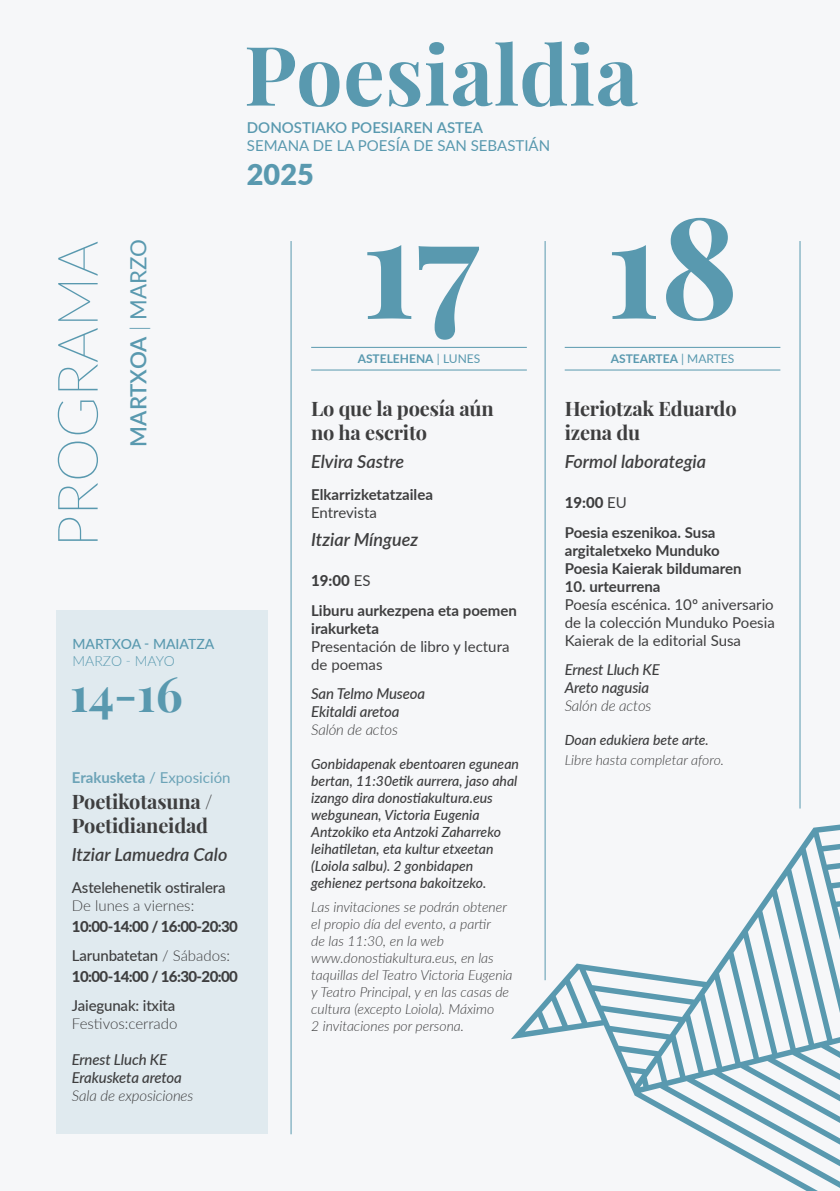
<style>
.page{position:relative;width:840px;height:1191px;background:#fff}
.page>*{position:absolute;margin:0;border:0;box-sizing:border-box;transform-origin:0 0}
.t1{font:700 140px "Playfair Display";color:#5999af}
.t2{font:100 56px "Lato";color:#5999af}
.t3{font:700 48.4px "Playfair Display";color:#5999af}
.t4{font:900 28.8px "Lato";color:#5999af}
.t5{font:600 22.2px "Lato";letter-spacing:-.01em;color:#5999af}
.t6{font:700 20px/24px "Playfair Display";letter-spacing:-.01em;color:#3e3e3f}
.t7{font:italic 600 18px "Lato";color:#3e3e3f}
.t8{font:700 15px/18px "Lato";color:#3e3e3f}
.t9{font:italic 500 15px/18px "Lato";letter-spacing:-.01em;color:#3e3e3f}
.t10{font:15px/18px "Lato";color:#3e3e3f}
.t11{font:500 15px/18px "Lato";letter-spacing:-.01em;color:#3e3e3f}
.t12{font:800 15px "Lato";letter-spacing:-.04em;color:#3e3e3f}
.t13{font:15px "Lato";color:#5999af}
.t14{font:600 15px "Lato";color:#5999af}
.t15{font:15px "Lato";color:#6ca3b7}
.t16{font:italic 500 14px/17px "Lato";color:#3e3e3f}
.t17{font:italic 300 14px/17px "Lato";color:#3e3e3f}
.t18{font:500 14px "Lato";color:#5999af}
.t19{font:300 14px "Lato";color:#5999af}
.t20{font:700 12px "Lato";color:#5999af}
.s1{font-weight:300}
.s2{font-weight:400}
.s3{font-weight:700}
</style>
<div class="page">
<div style="left:0;top:0;width:839px;height:1191px;background:#f6f7f9"></div>
<svg style="left:511px;top:824px;width:328px;height:367px"></svg>
<div style="left:57px;top:610px;width:211px;height:524px;background:#e0eaef"></div>
<svg style="left:247px;top:48px;width:92px;height:59px"></svg>
<svg style="left:346px;top:62px;width:36px;height:45px"></svg>
<svg style="left:389px;top:62px;width:31px;height:45px"></svg>
<svg style="left:426px;top:41px;width:211px;height:66px"></svg>
<hr style="left:290px;top:241px;width:1px;height:893px;background:#5999af">
<hr style="left:799px;top:241px;width:1px;height:567px;background:#5999af">
<hr style="left:544px;top:241px;width:1px;height:739px;background:#5999af">
<hr style="left:311px;top:347px;width:215px;height:1px;background:#5999af">
<hr style="left:311px;top:370px;width:215px;height:1px;background:#5999af">
<hr style="left:564px;top:347px;width:216px;height:1px;background:#5999af">
<hr style="left:564px;top:370px;width:216px;height:1px;background:#5999af">
<p class="t14" style="left:247px;top:117px;width:237px">DONOSTIAKO POESIAREN ASTEA</p>
<p class="t13" style="left:247px;top:135px;width:304px">SEMANA DE LA POESÍA DE SAN SEBASTIÁN</p>
<p class="t4" style="left:247px;top:153px;width:68px">2025</p>
<p class="t2" style="left:39px;top:547px;width:308px;rotate:-90deg">PROGRAMA</p>
<p class="t5" style="left:122px;top:446px;width:209px;rotate:-90deg">MARTXOA <span class="s1">|</span> <span class="s2">MARZO</span></p>
<p class="t18" style="left:72px;top:634px;width:143px">MARTXOA - MAIATZA</p>
<p class="t19" style="left:72px;top:651px;width:104px">MARZO - MAYO</p>
<p class="t3" style="left:70px;top:663px;width:114px">14-16</p>
<p class="t15" style="left:72px;top:766px;width:160px"><span class="s3">Erakusketa</span> / Exposición</p>
<p class="t6" style="left:72px;top:789px;width:142px">Poetikotasuna /<br>Poetidianeidad</p>
<p class="t7" style="left:72px;top:841px;width:157px">Itziar Lamuedra Calo</p>
<p class="t11" style="left:72px;top:878px;width:155px">Astelehenetik ostiralera<br><span class="s1">De lunes a viernes:</span></p>
<p class="t12" style="left:72px;top:915px;width:167px">10:00-14:00 / 16:00-20:30</p>
<p class="t11" style="left:72px;top:946px;width:160px">Larunbatetan <span class="s1">/ Sábados:</span></p>
<p class="t12" style="left:72px;top:965px;width:167px">10:00-14:00 / 16:30-20:00</p>
<p class="t11" style="left:72px;top:996px;width:107px">Jaiegunak: itxita<br><span class="s1">Festivos:cerrado</span></p>
<p class="t9" style="left:72px;top:1049px;width:123px">Ernest Lluch KE<br>Erakusketa aretoa<br><span class="s1">Sala de exposiciones</span></p>
<p class="t1" style="left:361px;top:178px;width:119px">17</p>
<p class="t20" style="left:357px;top:350px;width:124px">ASTELEHENA <span class="s2">| LUNES</span></p>
<p class="t6" style="left:311px;top:396px;width:184px">Lo que la poesía aún no ha escrito</p>
<p class="t7" style="left:311px;top:448px;width:94px">Elvira Sastre</p>
<p class="t8" style="left:311px;top:485px;width:123px">Elkarrizketatzailea<br><span class="s2">Entrevista</span></p>
<p class="t7" style="left:311px;top:526px;width:108px">Itziar Mínguez</p>
<p class="t12" style="left:311px;top:569px;width:61px">19:00 <span class="s2">ES</span></p>
<p class="t8" style="left:311px;top:600px;width:207px">Liburu aurkezpena eta poemen irakurketa<br><span class="s2">Presentación de libro y lectura de poemas</span></p>
<p class="t9" style="left:311px;top:684px;width:115px">San Telmo Museoa<br>Ekitaldi aretoa<br><span class="s1">Salón de actos</span></p>
<p class="t16" style="left:311px;top:755px;width:209px">Gonbidapenak ebentoaren egunean bertan, 11:30etik aurrera, jaso ahal izango dira donostiakultura.eus webgunean, Victoria Eugenia Antzokiko eta Antzoki Zaharreko leihatiletan, eta kultur etxeetan (Loiola salbu). 2 gonbidapen gehienez pertsona bakoitzeko.</p>
<p class="t17" style="left:311px;top:898px;width:203px">Las invitaciones se podrán obtener el propio día del evento, a partir<br>de las 11:30, en la web www.donostiakultura.eus, en las taquillas del Teatro Victoria Eugenia y Teatro Principal, y en las casas de cultura (excepto Loiola). Máximo<br>2 invitaciones por persona.</p>
<p class="t1" style="left:606px;top:178px;width:134px">18</p>
<p class="t20" style="left:610px;top:350px;width:125px">ASTEARTEA <span class="s2">| MARTES</span></p>
<p class="t6" style="left:564px;top:396px;width:173px">Heriotzak Eduardo izena du</p>
<p class="t7" style="left:564px;top:448px;width:143px">Formol laborategia</p>
<p class="t12" style="left:564px;top:492px;width:64px">19:00 <span class="s2">EU</span></p>
<p class="t8" style="left:564px;top:522px;width:178px">Poesia eszenikoa. Susa argitaletxeko Munduko<br>Poesia Kaierak bildumaren</p>
<p class="t10" style="left:564px;top:577px;width:211px"><span class="s3">10. urteurrena<br></span>Poesía escénica. 10º aniversario de la colección Munduko Poesia<br>Kaierak de la editorial Susa</p>
<p class="t9" style="left:564px;top:660px;width:97px">Ernest Lluch KE<br>Areto nagusia<br><span class="s1">Salón de actos</span></p>
<p class="t16" style="left:564px;top:731px;width:146px">Doan edukiera bete arte.</p>
<p class="t17" style="left:564px;top:751px;width:161px">Libre hasta completar aforo.</p>
</div>
